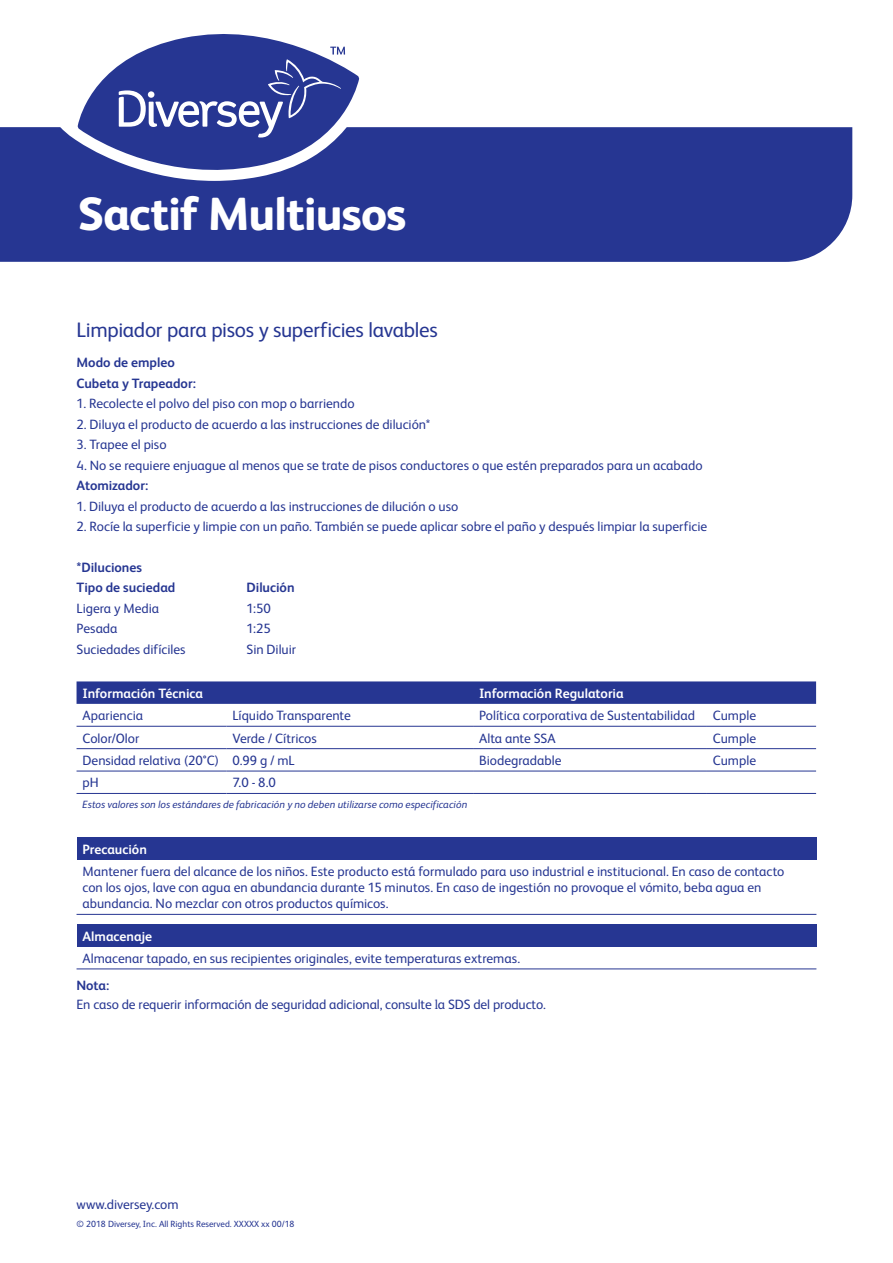
<style>
.page{position:relative;width:893px;height:1263px;background:#fff}
.page>*{position:absolute;margin:0;border:0;box-sizing:border-box;transform-origin:0 0}
.t1{font:800 46.5px "FS Albert Pro";letter-spacing:-.02em;color:#fff}
.Product_Description{font:21px "FS Albert Pro";letter-spacing:-.015em;color:#263692}
.Table_Text{font:13.5px/16.2px "FS Albert Pro";color:#263692}
.Maintext{font:13.5px/19px "FS Albert Pro";letter-spacing:-.005em;color:#263692}
.Maintext-2{font:700 13.5px "FS Albert Pro";color:#263692}
.Table_Subheads{font:700 13.5px "FS Albert Pro";letter-spacing:-.005em;color:#fff}
.Table_italic{font:italic 10.5px "FS Albert Pro";letter-spacing:.005em;color:#263692}
.t2{font:9px "FS Albert Pro";color:#263692}
.s1{font-weight:700}
.s2{font-family:"Minion Pro"}
</style>
<div class="page">
<div style="left:0;top:127px;width:852px;height:135px;background:#263692"></div>
<svg style="left:77px;top:681px;width:739px;height:23px;background:#2b3b94"></svg>
<hr style="left:77px;top:726px;width:149px;height:1px;background:#263692">
<hr style="left:226px;top:726px;width:247px;height:1px;background:#263692">
<hr style="left:473px;top:726px;width:234px;height:1px;background:#263692">
<hr style="left:707px;top:726px;width:109px;height:1px;background:#263692">
<hr style="left:77px;top:748px;width:149px;height:1px;background:#263692">
<hr style="left:226px;top:748px;width:247px;height:1px;background:#263692">
<hr style="left:473px;top:748px;width:234px;height:1px;background:#263692">
<hr style="left:707px;top:748px;width:109px;height:1px;background:#263692">
<hr style="left:77px;top:771px;width:149px;height:1px;background:#263692">
<hr style="left:226px;top:771px;width:247px;height:1px;background:#263692">
<hr style="left:473px;top:771px;width:234px;height:1px;background:#263692">
<hr style="left:707px;top:771px;width:109px;height:1px;background:#263692">
<hr style="left:77px;top:793px;width:149px;height:1px;background:#263692">
<hr style="left:226px;top:793px;width:247px;height:1px;background:#263692">
<hr style="left:473px;top:793px;width:234px;height:1px;background:#263692">
<hr style="left:707px;top:793px;width:109px;height:1px;background:#263692">
<div style="left:77px;top:837px;width:739px;height:22px;background:#263692"></div>
<hr style="left:77px;top:914px;width:739px;height:1px;background:#263692">
<div style="left:77px;top:924px;width:739px;height:22px;background:#263692"></div>
<hr style="left:77px;top:968px;width:739px;height:1px;background:#263692">
<svg style="left:58px;top:78px;width:316px;height:103px"></svg>
<svg style="left:78px;top:34px;width:281px;height:148px;fill:#263692"></svg>
<svg style="left:119px;top:47px;width:226px;height:91px;background:#4a58a4"></svg>
<p class="t1" style="left:78px;top:178px;width:330px">Sactif Multiusos</p>
<p class="Product_Description" style="left:77px;top:315px;width:363px">Limpiador para pisos y superficies lavables</p>
<p class="Maintext-2" style="left:77px;top:353px;width:100px">Modo de empleo</p>
<p class="Maintext-2" style="left:77px;top:374px;width:121px">Cubeta y Trapeador:</p>
<p class="Maintext" style="left:77px;top:393px;width:280px">1. Recolecte el polvo del piso con mop o barriendo</p>
<p class="Maintext" style="left:77px;top:414px;width:355px">2. Diluya el producto de acuerdo a las instrucciones de dilución*</p>
<p class="Maintext" style="left:77px;top:434px;width:92px">3. Trapee el piso</p>
<p class="Maintext" style="left:77px;top:455px;width:628px">4. No se requiere enjuague al menos que se trate de pisos conductores o que estén preparados para un acabado</p>
<p class="Maintext-2" style="left:77px;top:476px;width:73px">Atomizador:</p>
<p class="Maintext" style="left:77px;top:495px;width:383px">1. Diluya el producto de acuerdo a las instrucciones de dilución o uso</p>
<p class="Maintext" style="left:77px;top:516px;width:632px">2. Rocíe la superficie y limpie con un paño. También se puede aplicar sobre el paño y después limpiar la superficie</p>
<p class="Maintext-2" style="left:77px;top:558px;width:67px">*Diluciones</p>
<p class="Maintext-2" style="left:77px;top:578px;width:100px">Tipo de suciedad</p>
<p class="Maintext-2" style="left:247px;top:578px;width:49px">Dilución</p>
<p class="Maintext" style="left:77px;top:598px;width:84px">Ligera y Media</p>
<p class="Maintext" style="left:247px;top:598px;width:26px">1:50</p>
<p class="Maintext" style="left:77px;top:618px;width:43px">Pesada</p>
<p class="Maintext" style="left:247px;top:618px;width:26px">1:25</p>
<p class="Maintext" style="left:77px;top:639px;width:111px">Suciedades difíciles</p>
<p class="Maintext" style="left:247px;top:639px;width:51px">Sin Diluir</p>
<p class="Table_Subheads" style="left:83px;top:684px;width:122px">Información Técnica</p>
<p class="Table_Subheads" style="left:479px;top:684px;width:146px">Información Regulatoria</p>
<p class="Table_Text" style="left:83px;top:706px;width:62px">Apariencia</p>
<p class="Table_Text" style="left:232px;top:706px;width:120px">Líquido Transparente</p>
<p class="Table_Text" style="left:479px;top:706px;width:218px">Política corporativa de Sustentabilidad</p>
<p class="Table_Text" style="left:713px;top:706px;width:45px">Cumple</p>
<p class="Table_Text" style="left:83px;top:729px;width:58px">Color/Olor</p>
<p class="Table_Text" style="left:232px;top:729px;width:86px">Verde / Cítricos</p>
<p class="Table_Text" style="left:479px;top:729px;width:78px">Alta ante SSA</p>
<p class="Table_Text" style="left:713px;top:729px;width:45px">Cumple</p>
<p class="Table_Text" style="left:83px;top:751px;width:138px">Densidad relativa (20°C)</p>
<p class="Table_Text" style="left:232px;top:751px;width:64px">0.99 g / mL</p>
<p class="Table_Text" style="left:479px;top:751px;width:84px">Biodegradable</p>
<p class="Table_Text" style="left:713px;top:751px;width:45px">Cumple</p>
<p class="Table_Text" style="left:83px;top:774px;width:18px">pH</p>
<p class="Table_Text" style="left:232px;top:774px;width:45px">7.0 - 8.0</p>
<p class="Table_italic" style="left:83px;top:796px;width:386px">Estos valores son los estándares de fabricación y no deben utilizarse como especificación</p>
<p class="Table_Subheads" style="left:83px;top:839px;width:66px">Precaución</p>
<p class="Table_Text" style="left:83px;top:862px;width:703px">Mantener fuera del alcance de los niños. Este producto está formulado para uso industrial e institucional. En caso de contacto con los ojos, lave con agua en abundancia durante 15 minutos. En caso de ingestión no provoque el vómito, beba agua en abundancia. No mezclar con otros productos químicos.</p>
<p class="Table_Subheads" style="left:83px;top:926px;width:71px">Almacenaje</p>
<p class="Table_Text" style="left:83px;top:949px;width:439px">Almacenar tapado, en sus recipientes originales, evite temperaturas extremas.</p>
<p class="Maintext" style="left:77px;top:975px;width:471px"><span class="s1">Nota:<br></span>En caso de requerir información de seguridad adicional, consulte <span class="s2">l</span>a SDS del producto.</p>
<p class="Table_Text" style="left:77px;top:1195px;width:104px">www.diversey.com</p>
<p class="t2" style="left:77px;top:1217px;width:220px">© 2018 Diversey, Inc. All Rights Reserved. XXXXX xx 00/18</p>
</div>
